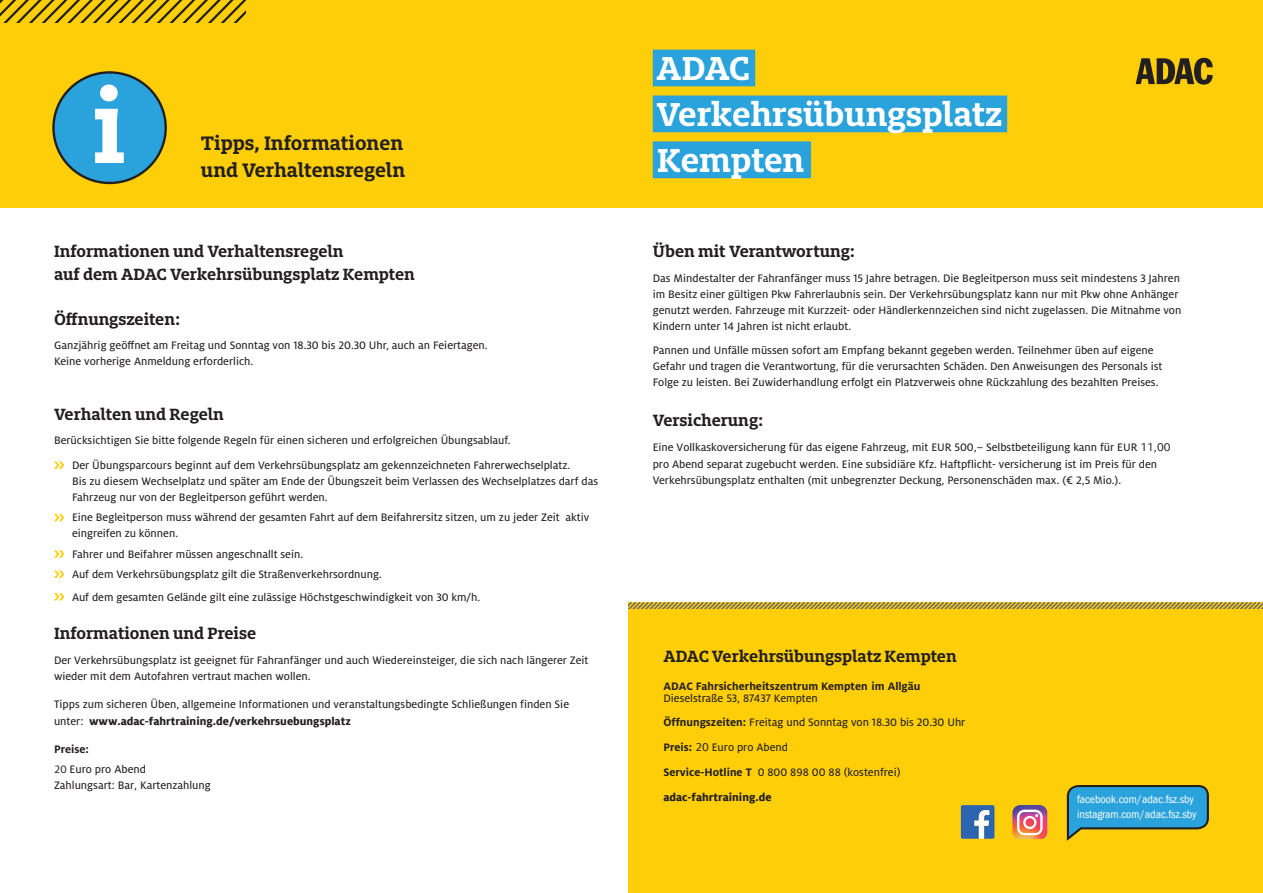
<style>
.page{position:relative;width:1263px;height:893px;background:#fff}
.page>*{position:absolute;margin:0;border:0;box-sizing:border-box;transform-origin:0 0}
.t1{font:700 36.75px/45.9px "Milo Slab ADAC";color:#fff}
.t2{font:700 21.6px/27px "Milo Slab ADAC";color:#231f20}
.t3{font:700 18px/22.5px "Milo Slab ADAC";color:#231f20}
.t4{font:12px/16px "Milo ADAC Text";color:#231f20}
.t5{font:800 12px "Milo ADAC";color:#231f20}
.t6{font:700 12px "Milo ADAC";color:#231f20}
.t7{font:condensed 11.55px/15px "Franklin Gothic LT";color:#fff}
.s1{font-family:"Milo ADAC Text";font-weight:400}
.s2{font-family:"Milo ADAC Offc"}
.s3{font-family:"Milo ADAC Offc";font-size:12.75px}
.s4{font-family:"Milo ADAC";font-weight:700}
</style>
<div class="page">
<div style="left:0;top:0;width:1263px;height:207px;background:#fece09"></div>
<svg style="left:1136px;top:58px;width:77px;height:27px"></svg>
<div style="left:53px;top:72px;width:113px;height:111px;background:#2aa2db;border-radius:50%"></div>
<div style="left:52px;top:71px;width:115px;height:113px;border:2px solid #231f20;border-radius:50%"></div>
<svg style="left:95px;top:85px;width:29px;height:78px"></svg>
<div style="left:653px;top:50px;width:102px;height:36px;background:#2aa2db"></div>
<div style="left:653px;top:96px;width:354px;height:36px;background:#2aa2db"></div>
<div style="left:653px;top:141px;width:158px;height:37px;background:#2aa2db"></div>
<svg style="left:0;top:0;width:245px;height:23px"></svg>
<div style="left:628px;top:603px;width:635px;height:290px;background:#fece09"></div>
<svg style="left:54px;top:461px;width:10px;height:8px"></svg>
<svg style="left:54px;top:514px;width:10px;height:7px"></svg>
<svg style="left:54px;top:550px;width:10px;height:8px"></svg>
<svg style="left:54px;top:571px;width:10px;height:7px"></svg>
<svg style="left:54px;top:593px;width:10px;height:7px"></svg>
<svg style="left:628px;top:603px;width:635px;height:5px"></svg>
<svg style="left:961px;top:805px;width:33px;height:34px"></svg>
<svg style="left:1012px;top:805px;width:35px;height:34px"></svg>
<svg style="left:1067px;top:785px;width:142px;height:56px"></svg>
<h2 class="t2" style="left:201px;top:129px;width:206px">Tipps, Informationen und Verhaltensregeln</h2>
<h3 class="t3" style="left:54px;top:239px;width:362px">Informationen und Verhaltensregeln<br>auf dem ADAC Verkehrsübungsplatz Kempten</h3>
<h3 class="t3" style="left:54px;top:307px;width:128px">Öffnungszeiten:</h3>
<p class="t4" style="left:54px;top:337px;width:435px">Ganzjährig geöffnet am Freitag und Sonntag von 18.30 bis 20.30 Uhr, auch an Feiertagen.<br>Keine vorherige Anmeldung erforderlich.</p>
<h3 class="t3" style="left:54px;top:402px;width:171px">Verhalten und Regeln</h3>
<p class="t4" style="left:72px;top:428px;width:500px;line-height:24.6px;text-indent:-18px">Berücksichtigen Sie bitte folgende Regeln für einen sicheren und erfolgreichen Übungsablauf.<br>Der Übungsparcours beginnt auf dem Verkehrsübungsplatz am gekennzeichneten Fahrerwechselplatz.</p>
<p class="t4" style="left:72px;top:473px;width:528px">Bis zu diesem Wechselplatz und später am Ende der Übungszeit beim Verlassen des Wechselplatzes darf das<br>Fahrzeug nur von der Begleitperson geführt werden.</p>
<p class="t4" style="left:72px;top:510px;width:519px">Eine Begleitperson muss während der gesamten Fahrt auf dem Beifahrersitz sitzen, um zu jeder Zeit aktiv eingreifen zu können.</p>
<p class="t4" style="left:72px;top:544px;width:311px;line-height:20.2px">Fahrer und Beifahrer müssen angeschnallt sein.<br>Auf dem Verkehrsübungsplatz gilt die Straßenverkehrsordnung.</p>
<p class="t4" style="left:72px;top:589px;width:410px">Auf dem gesamten Gelände gilt eine zulässige Höchstgeschwindigkeit von 30 km/h.</p>
<h3 class="t3" style="left:54px;top:621px;width:204px">Informationen und Preise</h3>
<p class="t4" style="left:54px;top:652px;width:536px">Der Verkehrsübungsplatz ist geeignet für Fahranfänger und auch Wiedereinsteiger, die sich nach längerer Zeit wieder mit dem Autofahren vertraut machen wollen.</p>
<p class="t4" style="left:54px;top:697px;width:517px">Tipps zum sicheren Üben, allgemeine Informationen und veranstaltungsbedingte Schließungen finden Sie</p>
<p class="t5" style="left:54px;top:714px;width:298px"><span class="s1">unter:</span> www.adac-fahrtraining.de/verkehrsuebungsplatz</p>
<p class="t6" style="left:54px;top:743px;width:37px">Preise:</p>
<p class="t4" style="left:54px;top:761px;width:158px"><span class="s2">20</span> Euro pro Abend<br>Zahlungsart: Bar, Kartenzahlung</p>
<h1 class="t1" style="left:656px;top:44px;width:347px">ADAC<br>Verkehrsübungsplatz<br>Kempten</h1>
<h3 class="t3" style="left:653px;top:239px;width:204px">Üben mit Verantwortung:</h3>
<p class="t4" style="left:653px;top:270px;width:530px">Das Mindestalter der Fahranfänger muss 15 Jahre betragen. Die Begleitperson muss seit mindestens 3 Jahren im Besitz einer gültigen Pkw Fahrerlaubnis sein. Der Verkehrsübungsplatz kann nur mit Pkw ohne Anhänger genutzt werden. Fahrzeuge mit Kurzzeit- oder Händlerkennzeichen sind nicht zugelassen. Die Mitnahme von Kindern unter 14 Jahren ist nicht erlaubt.</p>
<p class="t4" style="left:653px;top:343px;width:511px">Pannen und Unfälle müssen sofort am Empfang bekannt gegeben werden. Teilnehmer üben auf eigene<br>Gefahr und tragen die Verantwortung, für die verursachten Schäden. Den Anweisungen des Personals ist<br>Folge zu leisten. Bei Zuwiderhandlung erfolgt ein Platzverweis ohne Rückzahlung des bezahlten Preises.</p>
<h3 class="t3" style="left:653px;top:408px;width:112px">Versicherung:</h3>
<p class="t4" style="left:653px;top:440px;width:519px">Eine Vollkaskoversicherung für das eigene Fahrzeug, mit EUR 500,– Selbstbeteiligung kann für EUR <span class="s3">11,00 </span>pro Abend separat zugebucht werden. Eine subsidiäre Kfz. Haftpflicht- versicherung ist im Preis für den<br>Verkehrsübungsplatz enthalten (mit unbegrenzter Deckung, Personenschäden max. (€ 2,5 Mio.).</p>
<h3 class="t3" style="left:663px;top:644px;width:295px">ADAC Verkehrsübungsplatz Kempten</h3>
<p class="t6" style="left:663px;top:680px;width:259px">ADAC Fahrsicherheitszentrum Kempten im Allgäu</p>
<p class="t4" style="left:663px;top:686px;width:304px;line-height:24px">Dieselstraße 53, 87437 Kempten<br><span class="s4">Öffnungszeiten:</span> Freitag und Sonntag von 18.30 bis 20.30 Uhr</p>
<p class="t4" style="left:663px;top:735px;width:239px;line-height:24.3px"><span class="s4">Preis:</span> <span class="s3">20</span> Euro pro Abend<br><span class="s4">Service-Hotline T</span> 0 800 898 00 88 (kostenfrei)</p>
<p class="t5" style="left:663px;top:790px;width:110px">adac-fahrtraining.de</p>
<p class="t7" style="left:1077px;top:792px;width:121px">facebook.com/adac.fsz.sby instagram.com/adac.fsz.sby</p>
</div>
